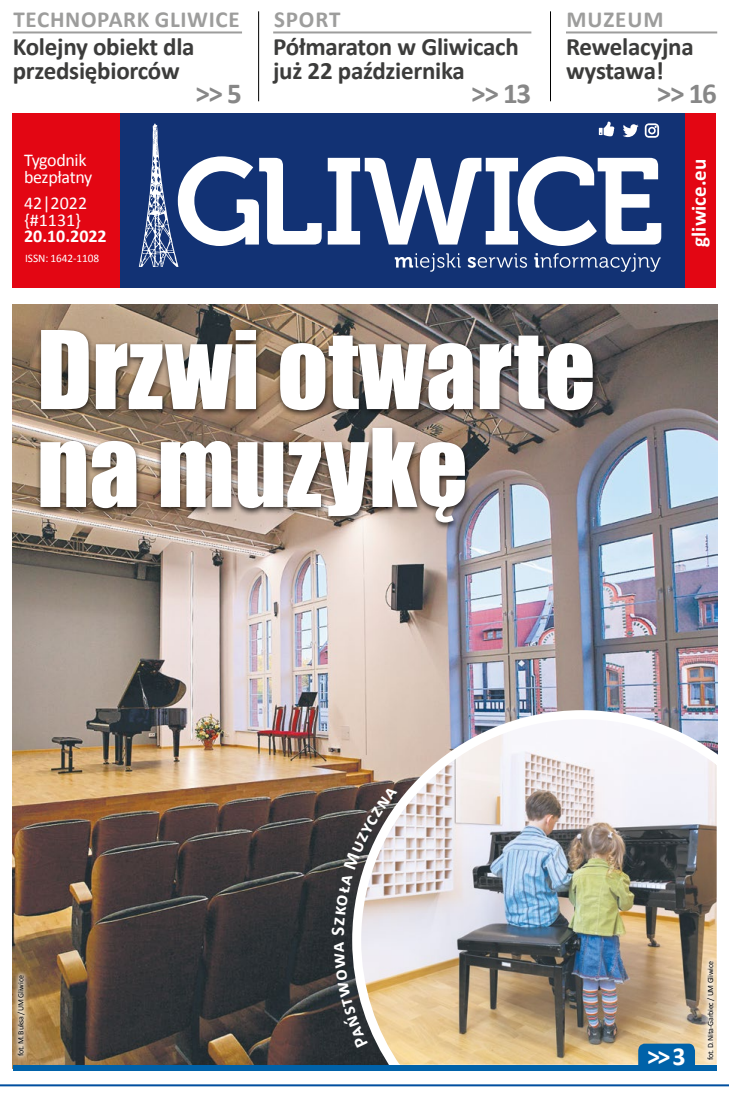
<style>
.page{position:relative;width:729px;height:1098px;background:#fff}
.page>*{position:absolute;margin:0;border:0;box-sizing:border-box;transform-origin:0 0}
.t1{font:100px/97.8px "Impact";color:#fff}
.t2{font:700 29px "Calibri";color:#878787}
.t3{font:700 26px "Calibri";color:#fff}
.t4{font:700 25px/24px "Calibri";letter-spacing:-.01em;color:#3c3c3b}
.t5{font:700 23px "Calibri";letter-spacing:.03em;color:#9d9d9c}
.t6{font:700 21px "Calibri";color:#fff}
.t7{font:18px/17px "Calibri";letter-spacing:-.02em;color:#fff}
.t8{font:18px/17px "Calibri";color:#fff}
.t9{font:700 18px "Calibri";color:#fff}
.t10{font:11.5px "Calibri";letter-spacing:-.005em;color:#fff}
.t11{font:8px "Calibri";letter-spacing:-.03em;color:#000}
</style>
<div class="page">
<hr style="left:0;top:1083px;width:729px;height:2px;background:#004f9f">
<div style="left:99px;top:113px;width:589px;height:174px;background:#123274"></div>
<div style="left:685px;top:113px;width:31px;height:174px;background:#e30613"></div>
<svg style="left:395px;top:253px;width:65px;height:19px"></svg>
<svg style="left:467px;top:253px;width:60px;height:15px"></svg>
<svg style="left:534px;top:253px;width:126px;height:19px"></svg>
<svg style="left:598px;top:121px;width:16px;height:15px"></svg>
<svg style="left:623px;top:124px;width:15px;height:13px"></svg>
<svg style="left:644px;top:123px;width:15px;height:15px"></svg>
<svg style="left:328px;top:156px;width:333px;height:90px"></svg>
<svg style="left:139px;top:124px;width:182px;height:143px"></svg>
<div style="left:13px;top:113px;width:107px;height:174px;background:#e30613"></div>
<img style="left:13px;top:305px;width:704px;height:759px">
<div style="left:11px;top:969px;width:20px;height:92px;background:#fff;opacity:.75"></div>
<div style="left:36px;top:327px;width:563px;height:203px;background:#000;opacity:.75"></div>
<img style="left:347px;top:705px;width:371px;height:366px">
<div style="left:701px;top:954px;width:19px;height:111px;background:#fff;opacity:.75"></div>
<hr style="left:550px;top:11px;width:1px;height:90px;background:#000">
<hr style="left:258px;top:11px;width:1px;height:90px;background:#000">
<hr style="left:13px;top:31px;width:229px;height:2px;background:#9d9d9c">
<hr style="left:273px;top:31px;width:258px;height:2px;background:#9d9d9c">
<hr style="left:566px;top:31px;width:151px;height:2px;background:#9d9d9c">
<div style="left:13px;top:1064px;width:703px;height:5px;background:#0062a9"></div>
<svg style="left:638px;top:1043px;width:57px;height:22px"></svg>
<svg style="left:334px;top:941px;width:34px;height:106px"></svg>
<svg style="left:331px;top:785px;width:66px;height:149px;background:#837d7d"></svg>
<p class="t5" style="left:14px;top:4px;width:227px">TECHNOPARK GLIWICE</p>
<p class="t5" style="left:274px;top:4px;width:68px">SPORT</p>
<p class="t4" style="left:273px;top:35px;width:247px">Półmaraton w Gliwicach już 22 października</p>
<p class="t5" style="left:566px;top:4px;width:98px">MUZEUM</p>
<p class="t4" style="left:13px;top:35px;width:183px">Kolejny obiekt dla przedsiębiorców</p>
<p class="t4" style="left:566px;top:35px;width:129px">Rewelacyjna wystawa!</p>
<p class="t2" style="left:195px;top:75px;width:48px">&gt;&gt; 5</p>
<p class="t2" style="left:471px;top:75px;width:62px">&gt;&gt; 13</p>
<p class="t2" style="left:656px;top:74px;width:62px">&gt;&gt; 16</p>
<p class="t7" style="left:24px;top:152px;width:70px">Tygodnik bezpłatny</p>
<p class="t8" style="left:24px;top:195px;width:65px">42|2022 {#1131}</p>
<p class="t9" style="left:24px;top:225px;width:84px">20.10.2022</p>
<p class="t10" style="left:25px;top:251px;width:76px">ISSN: 1642-1108</p>
<h1 class="t1" style="left:37px;top:318px;width:560px">Drzwi otwarte na muzykę</h1>
<p class="t6" style="left:685px;top:246px;width:89px;rotate:-90deg">gliwice.eu</p>
<p class="t11" style="left:16px;top:1055px;width:82px;rotate:-90deg">fot. M. Buksa / UM Gliwice</p>
<p class="t3" style="left:647px;top:1038px;width:40px">&gt;&gt; 3</p>
<p class="t11" style="left:705px;top:1059px;width:100px;rotate:-90deg">fot. D. Nita-Garbiec / UM Gliwice</p>
</div>
